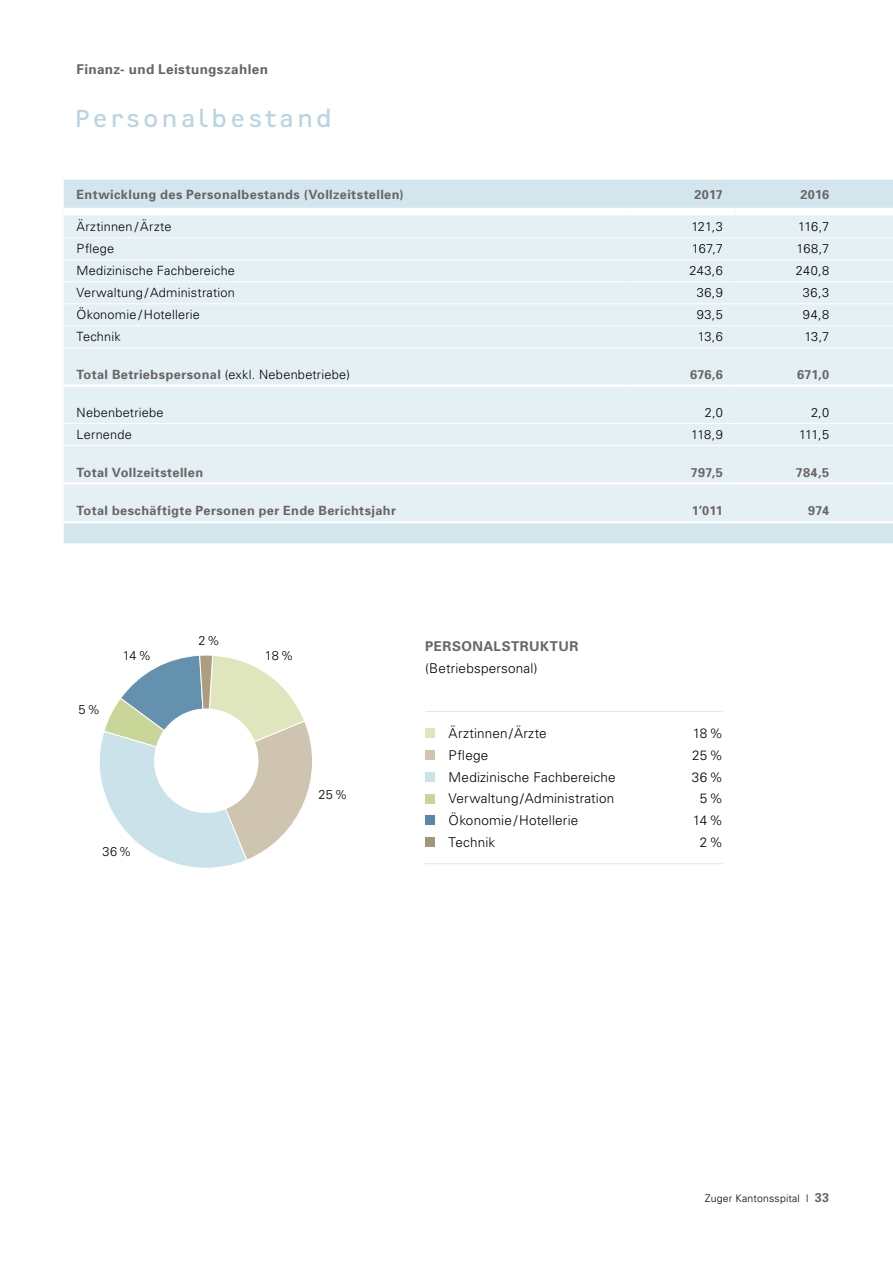
<style>
.page{position:relative;width:893px;height:1263px;background:#fff}
.page>*{position:absolute;margin:0;border:0;box-sizing:border-box;transform-origin:0 0}
.t1{font:25.5px "Vision";letter-spacing:-.01em;color:#b7d6e2}
.t2{font:300 13.5px "Univers";letter-spacing:.015em;color:#000}
.t3{font:700 13.5px "Univers";letter-spacing:.03em;color:#676664}
.t4{font:300 12.75px "Univers";letter-spacing:.015em;color:#000}
.t5{font:700 12.75px "Univers";letter-spacing:.03em;color:#676664}
.t6{font:300 10.5px "Univers";letter-spacing:.015em;color:#000}
.s1{font-weight:300;color:#000}
.s2{font-weight:700;font-size:12.75px;color:#676664}
</style>
<div class="page">
<div style="left:64px;top:180px;width:829px;height:364px;background:#d3e6ee"></div>
<div style="left:64px;top:215px;width:829px;height:306px;background:#e5f0f5"></div>
<div style="left:64px;top:208px;width:565px;height:7px;background:#fff"></div>
<div style="left:629px;top:208px;width:107px;height:7px;background:#fff"></div>
<div style="left:736px;top:208px;width:106px;height:7px;background:#fff"></div>
<div style="left:842px;top:208px;width:51px;height:7px;background:#fff"></div>
<hr style="left:64px;top:237px;width:565px;height:1px;background:#fff">
<hr style="left:629px;top:237px;width:107px;height:1px;background:#fff">
<hr style="left:736px;top:237px;width:106px;height:1px;background:#fff">
<hr style="left:842px;top:237px;width:51px;height:1px;background:#fff">
<hr style="left:64px;top:259px;width:565px;height:1px;background:#fff">
<hr style="left:629px;top:259px;width:107px;height:1px;background:#fff">
<hr style="left:736px;top:259px;width:106px;height:1px;background:#fff">
<hr style="left:842px;top:259px;width:51px;height:1px;background:#fff">
<hr style="left:64px;top:281px;width:565px;height:1px;background:#fff">
<hr style="left:629px;top:281px;width:107px;height:1px;background:#fff">
<hr style="left:736px;top:281px;width:106px;height:1px;background:#fff">
<hr style="left:842px;top:281px;width:51px;height:1px;background:#fff">
<hr style="left:64px;top:303px;width:565px;height:1px;background:#fff">
<hr style="left:629px;top:303px;width:107px;height:1px;background:#fff">
<hr style="left:736px;top:303px;width:106px;height:1px;background:#fff">
<hr style="left:842px;top:303px;width:51px;height:1px;background:#fff">
<hr style="left:64px;top:325px;width:565px;height:1px;background:#fff">
<hr style="left:629px;top:325px;width:107px;height:1px;background:#fff">
<hr style="left:736px;top:325px;width:106px;height:1px;background:#fff">
<hr style="left:842px;top:325px;width:51px;height:1px;background:#fff">
<hr style="left:64px;top:347px;width:565px;height:1px;background:#fff">
<hr style="left:629px;top:347px;width:107px;height:1px;background:#fff">
<hr style="left:736px;top:347px;width:106px;height:1px;background:#fff">
<hr style="left:842px;top:347px;width:51px;height:1px;background:#fff">
<hr style="left:64px;top:423px;width:565px;height:1px;background:#fff">
<hr style="left:629px;top:423px;width:107px;height:1px;background:#fff">
<hr style="left:736px;top:423px;width:106px;height:1px;background:#fff">
<hr style="left:842px;top:423px;width:51px;height:1px;background:#fff">
<hr style="left:64px;top:445px;width:565px;height:1px;background:#fff">
<hr style="left:629px;top:445px;width:107px;height:1px;background:#fff">
<hr style="left:736px;top:445px;width:106px;height:1px;background:#fff">
<hr style="left:842px;top:445px;width:51px;height:1px;background:#fff">
<hr style="left:64px;top:521px;width:565px;height:2px;background:#fff">
<hr style="left:629px;top:521px;width:107px;height:2px;background:#fff">
<hr style="left:736px;top:521px;width:106px;height:2px;background:#fff">
<hr style="left:842px;top:521px;width:51px;height:2px;background:#fff">
<hr style="left:64px;top:482px;width:565px;height:2px;background:#fff">
<hr style="left:629px;top:482px;width:107px;height:2px;background:#fff">
<hr style="left:736px;top:482px;width:106px;height:2px;background:#fff">
<hr style="left:842px;top:482px;width:51px;height:2px;background:#fff">
<hr style="left:64px;top:385px;width:565px;height:2px;background:#fff">
<hr style="left:629px;top:385px;width:107px;height:2px;background:#fff">
<hr style="left:736px;top:385px;width:106px;height:2px;background:#fff">
<hr style="left:842px;top:385px;width:51px;height:2px;background:#fff">
<svg style="left:99px;top:655px;width:213px;height:213px"></svg>
<div style="left:154px;top:708px;width:104px;height:105px;background:#fff;border-radius:50%"></div>
<hr style="left:425px;top:711px;width:298px;height:1px;background:#daeaf0">
<hr style="left:425px;top:863px;width:298px;height:1px;background:#daeaf0">
<div style="left:425px;top:728px;width:10px;height:10px;background:#dfe6be"></div>
<div style="left:425px;top:750px;width:10px;height:10px;background:#cfc4b0"></div>
<div style="left:425px;top:772px;width:10px;height:10px;background:#cce2eb"></div>
<div style="left:425px;top:794px;width:10px;height:9px;background:#cad598"></div>
<div style="left:425px;top:815px;width:10px;height:10px;background:#5689a7"></div>
<div style="left:425px;top:837px;width:10px;height:10px;background:#a59577"></div>
<p class="t3" style="left:77px;top:60px;width:193px">Finanz- und Leistungszahlen</p>
<h1 class="t1" style="left:73px;top:102px;width:262px">Personalbestand</h1>
<p class="t5" style="left:77px;top:186px;width:329px">Entwicklung des Personalbestands (Vollzeitstellen)</p>
<p class="t5" style="left:695px;top:186px;width:30px">2017</p>
<p class="t5" style="left:801px;top:186px;width:30px">2016</p>
<p class="t4" style="left:77px;top:219px;width:96px">Ärztinnen /Ärzte</p>
<p class="t4" style="left:691px;top:219px;width:33px">121,3</p>
<p class="t4" style="left:798px;top:219px;width:33px">116,7</p>
<p class="t4" style="left:77px;top:241px;width:39px">Pflege</p>
<p class="t4" style="left:692px;top:241px;width:33px">167,7</p>
<p class="t4" style="left:797px;top:241px;width:34px">168,7</p>
<p class="t4" style="left:77px;top:263px;width:160px">Medizinische Fachbereiche</p>
<p class="t4" style="left:689px;top:263px;width:35px">243,6</p>
<p class="t4" style="left:796px;top:263px;width:35px">240,8</p>
<p class="t4" style="left:77px;top:285px;width:160px">Verwaltung /Administration</p>
<p class="t4" style="left:697px;top:285px;width:28px">36,9</p>
<p class="t4" style="left:803px;top:285px;width:28px">36,3</p>
<p class="t4" style="left:77px;top:307px;width:125px">Ökonomie / Hotellerie</p>
<p class="t4" style="left:697px;top:307px;width:28px">93,5</p>
<p class="t4" style="left:803px;top:307px;width:28px">94,8</p>
<p class="t4" style="left:77px;top:329px;width:46px">Technik</p>
<p class="t4" style="left:698px;top:329px;width:27px">13,6</p>
<p class="t4" style="left:804px;top:329px;width:26px">13,7</p>
<p class="t5" style="left:77px;top:367px;width:275px">Total Betriebspersonal <span class="s1">(exkl. Nebenbetriebe)</span></p>
<p class="t5" style="left:690px;top:367px;width:34px">676,6</p>
<p class="t5" style="left:797px;top:367px;width:34px">671,0</p>
<p class="t4" style="left:77px;top:405px;width:89px">Nebenbetriebe</p>
<p class="t4" style="left:705px;top:405px;width:20px">2,0</p>
<p class="t4" style="left:811px;top:405px;width:20px">2,0</p>
<p class="t4" style="left:77px;top:427px;width:57px">Lernende</p>
<p class="t4" style="left:691px;top:427px;width:33px">118,9</p>
<p class="t4" style="left:799px;top:427px;width:32px">111,5</p>
<p class="t5" style="left:77px;top:464px;width:128px">Total Vollzeitstellen</p>
<p class="t5" style="left:691px;top:464px;width:34px">797,5</p>
<p class="t5" style="left:796px;top:464px;width:35px">784,5</p>
<p class="t5" style="left:77px;top:502px;width:321px">Total beschäftigte Personen per Ende Berichtsjahr</p>
<p class="t5" style="left:692px;top:502px;width:33px">1’011</p>
<p class="t5" style="left:808px;top:502px;width:22px">974</p>
<p class="t4" style="left:78px;top:701px;width:23px">5%</p>
<p class="t4" style="left:123px;top:648px;width:30px">14%</p>
<p class="t4" style="left:102px;top:844px;width:31px">36%</p>
<p class="t4" style="left:198px;top:633px;width:23px">2%</p>
<p class="t4" style="left:265px;top:648px;width:30px">18%</p>
<p class="t4" style="left:318px;top:787px;width:30px">25%</p>
<p class="t3" style="left:425px;top:638px;width:155px">PERSONALSTRUKTUR</p>
<p class="t2" style="left:425px;top:660px;width:114px">(Betriebspersonal)</p>
<p class="t2" style="left:449px;top:725px;width:100px">Ärztinnen/Ärzte</p>
<p class="t2" style="left:693px;top:725px;width:32px">18%</p>
<p class="t2" style="left:449px;top:747px;width:41px">Pflege</p>
<p class="t2" style="left:692px;top:747px;width:32px">25%</p>
<p class="t2" style="left:449px;top:769px;width:169px">Medizinische Fachbereiche</p>
<p class="t2" style="left:692px;top:769px;width:33px">36%</p>
<p class="t2" style="left:449px;top:790px;width:167px">Verwaltung/Administration</p>
<p class="t2" style="left:700px;top:790px;width:24px">5%</p>
<p class="t2" style="left:449px;top:812px;width:131px">Ökonomie /Hotellerie</p>
<p class="t2" style="left:693px;top:812px;width:32px">14%</p>
<p class="t2" style="left:449px;top:834px;width:48px">Technik</p>
<p class="t2" style="left:700px;top:834px;width:24px">2%</p>
<p class="t6" style="left:705px;top:1192px;width:126px">Zuger Kantonsspital | <span class="s2">33</span></p>
</div>
